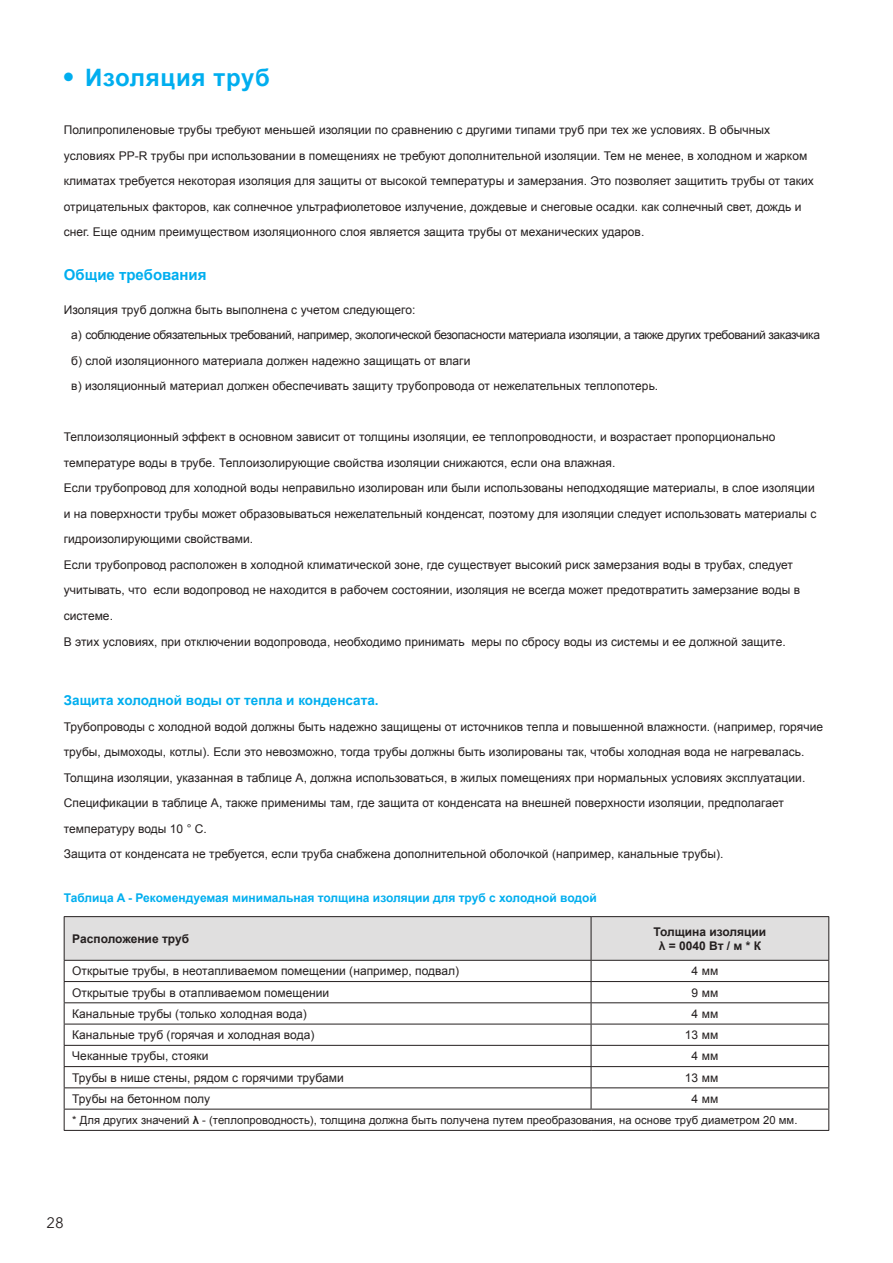
<style>
.page{position:relative;width:893px;height:1263px;background:#fff}
.page>*{position:absolute;margin:0;border:0;box-sizing:border-box;transform-origin:0 0}
.t1{font:700 24px "Arial";letter-spacing:.03em;color:#00aeef}
.t2{font:700 15px "Arial";color:#00aeef}
.t3{font:15px "Avenir Next LT Pro";color:#241f1f}
.t4{font:700 13.5px "Arial";color:#00aeef}
.t5{font:12px/25.5px "Arial";letter-spacing:.005em;color:#241f1f}
.t6{font:700 12px "Arial";color:#00aeef}
.t7{font:700 12px/14.4px "Arial";color:#241f1f;text-align:center}
.t8{font:11.25px "Arial";letter-spacing:.005em;color:#241f1f}
.s1{font-weight:700}
</style>
<div class="page">
<hr style="left:64px;top:916px;width:527px;height:1px;background:#241f1f">
<hr style="left:591px;top:916px;width:238px;height:1px;background:#241f1f">
<hr style="left:64px;top:1130px;width:527px;height:1px;background:#241f1f">
<hr style="left:591px;top:1130px;width:238px;height:1px;background:#241f1f">
<svg style="left:64px;top:917px;width:765px;height:213px"></svg>
<h1 class="t1" style="left:64px;top:61px;width:208px">● Изоляция труб</h1>
<p class="t5" style="left:64px;top:118px;width:752px">Полипропиленовые трубы требуют меньшей изоляции по сравнению с другими типами труб при тех же условиях. В обычных условиях PP-R трубы при использовании в помещениях не требуют дополнительной изоляции. Тем не менее, в холодном и жарком климатах требуется некоторая изоляция для защиты от высокой температуры и замерзания. Это позволяет защитить трубы от таких отрицательных факторов, как солнечное ультрафиолетовое излучение, дождевые и снеговые осадки. как солнечный свет, дождь и снег. Еще одним преимуществом изоляционного слоя является защита трубы от механических ударов.</p>
<p class="t2" style="left:64px;top:265px;width:144px">Общие требования</p>
<p class="t5" style="left:71px;top:297px;width:750px;text-indent:-8px">Изоляция труб должна быть выполнена с учетом следующего:<br>a) соблюдение обязательных требований, например, экологической безопасности материала изоляции, а также других требований заказчика б) слой изоляционного материала должен надежно защищать от влаги<br>в) изоляционный материал должен обеспечивать защиту трубопровода от нежелательных теплопотерь.</p>
<p class="t5" style="left:64px;top:425px;width:754px">Теплоизоляционный эффект в основном зависит от толщины изоляции, ее теплопроводности, и возрастает пропорционально температуре воды в трубе. Теплоизолирующие свойства изоляции снижаются, если она влажная.<br>Если трубопровод для холодной воды неправильно изолирован или были использованы неподходящие материалы, в слое изоляции и на поверхности трубы может образовываться нежелательный конденсат, поэтому для изоляции следует использовать материалы с гидроизолирующими свойствами.<br>Если трубопровод расположен в холодной климатической зоне, где существует высокий риск замерзания воды в трубах, следует учитывать, что если водопровод не находится в рабочем состоянии, изоляция не всегда может предотвратить замерзание воды в системе.<br>В этих условиях, при отключении водопровода, необходимо принимать меры по сбросу воды из системы и ее должной защите.</p>
<p class="t4" style="left:64px;top:691px;width:316px">Защита холодной воды от тепла и конденсата.</p>
<p class="t5" style="left:64px;top:714px;width:761px">Трубопроводы с холодной водой должны быть надежно защищены от источников тепла и повышенной влажности. (например, горячие трубы, дымоходы, котлы). Если это невозможно, тогда трубы должны быть изолированы так, чтобы холодная вода не нагревалась.<br>Толщина изоляции, указанная в таблице А, должна использоваться, в жилых помещениях при нормальных условиях эксплуатации.<br>Спецификации в таблице А, также применимы там, где защита от конденсата на внешней поверхности изоляции, предполагает температуру воды 10 ° C.<br>Защита от конденсата не требуется, если труба снабжена дополнительной оболочкой (например, канальные трубы).</p>
<p class="t6" style="left:64px;top:889px;width:535px">Таблица A - Рекомендуемая минимальная толщина изоляции для труб с холодной водой</p>
<p class="t7" style="left:72px;top:932px;width:118px">Расположение труб</p>
<p class="t7" style="left:653px;top:924px;width:114px">Толщина изоляции λ = 0040 Вт / м * К</p>
<p class="t5" style="left:72px;top:958px;width:388px">Открытые трубы, в неотапливаемом помещении (например, подвал)</p>
<p class="t5" style="left:692px;top:958px;width:28px">4 мм</p>
<p class="t5" style="left:72px;top:980px;width:258px">Открытые трубы в отапливаемом помещении</p>
<p class="t5" style="left:692px;top:980px;width:28px">9 мм</p>
<p class="t5" style="left:72px;top:1001px;width:236px">Канальные трубы (только холодная вода)</p>
<p class="t5" style="left:692px;top:1001px;width:28px">4 мм</p>
<p class="t5" style="left:72px;top:1022px;width:244px">Канальные труб (горячая и холодная вода)</p>
<p class="t5" style="left:685px;top:1022px;width:35px">13 мм</p>
<p class="t5" style="left:72px;top:1043px;width:138px">Чеканные трубы, стояки</p>
<p class="t5" style="left:692px;top:1043px;width:28px">4 мм</p>
<p class="t5" style="left:72px;top:1065px;width:273px">Трубы в нише стены, рядом с горячими трубами</p>
<p class="t5" style="left:685px;top:1065px;width:35px">13 мм</p>
<p class="t5" style="left:72px;top:1086px;width:140px">Трубы на бетонном полу</p>
<p class="t5" style="left:692px;top:1086px;width:28px">4 мм</p>
<p class="t8" style="left:72px;top:1112px;width:727px">* Для других значений <span class="s1">λ</span> - (теплопроводность), толщина должна быть получена путем преобразования, на основе труб диаметром 20 мм.</p>
<p class="t3" style="left:46px;top:1213px;width:19px">28</p>
</div>
